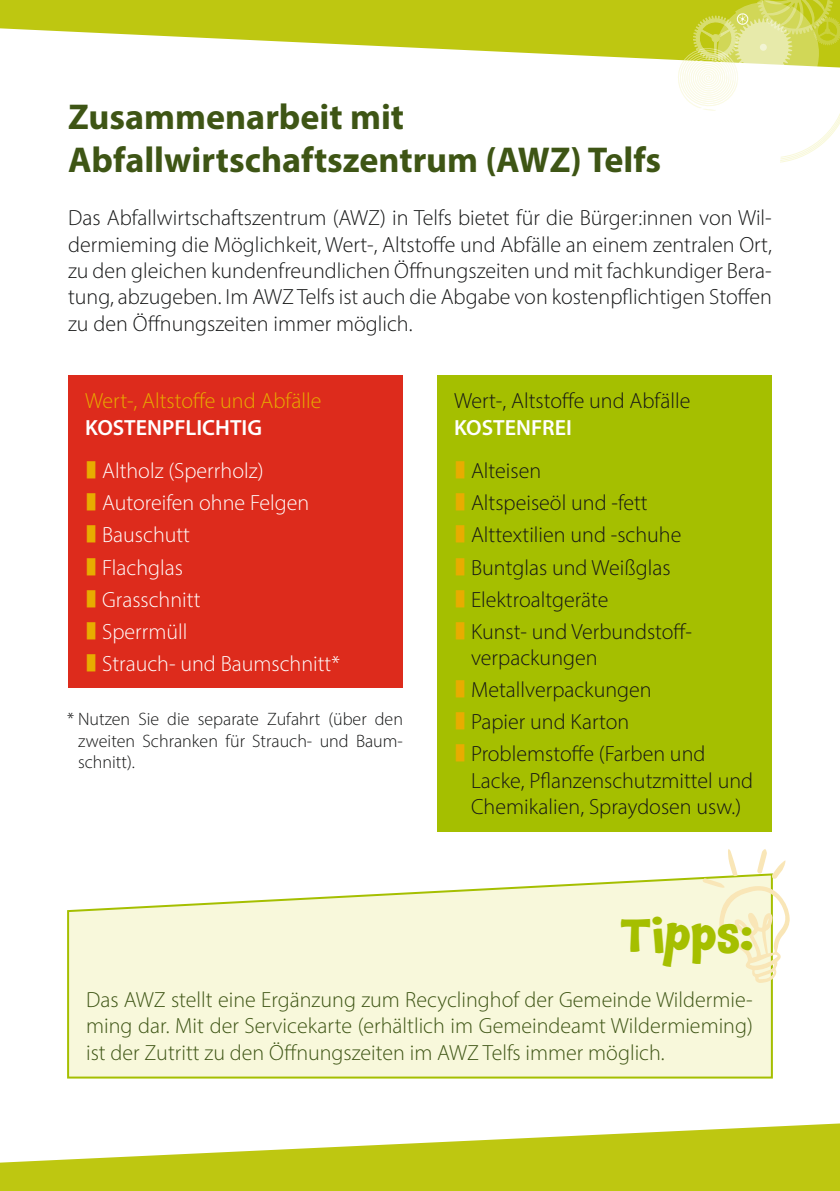
<style>
.page{position:relative;width:840px;height:1191px;background:#fff}
.page>*{position:absolute;margin:0;border:0;box-sizing:border-box;transform-origin:0 0}
.t1{font:700 48px "Chaloops";letter-spacing:-.01em;color:#a5bf00}
.t2{font:700 36px/43.2px "Myriad Pro";color:#3e5515}
.t3{font:300 22px/26.4px "Myriad Pro";color:#151616}
.t4{font:300 22px/26.4px "Myriad Pro";color:#3e5515;text-align:justify}
.t5{font:300 22px "Myriad Pro";color:#fff}
.t6{font:300 22px "Myriad Pro";color:#e8ac00}
.t7{font:600 22px "Myriad Pro";color:#fff}
.t8{font:300 18px/21.6px "Myriad Pro";color:#151616;text-align:justify}
.s1{color:#e8ac00}
</style>
<div class="page">
<svg style="left:0;top:0;width:675px;height:60px;fill:#bec711"></svg>
<svg style="left:0;top:1123px;width:839px;height:68px;fill:#bec711"></svg>
<svg style="left:675px;top:0;width:164px;height:163px"></svg>
<div style="left:68px;top:375px;width:335px;height:313px;background:#dd2b1c"></div>
<div style="left:437px;top:375px;width:334px;height:456px;background:#a5bf00"></div>
<svg style="left:67px;top:877px;width:706px;height:202px;background:#f6f7d8"></svg>
<svg style="left:702px;top:849px;width:87px;height:134px"></svg>
<h2 class="t2" style="left:68px;top:94px;width:594px">Zusammenarbeit mit<br>Abfallwirtschaftszentrum (AWZ) Telfs</h2>
<p class="t3" style="left:68px;top:204px;width:705px;text-align:justify">Das Abfallwirtschaftszentrum (AWZ) in Telfs bietet für die Bürger:innen von Wil&shy;dermieming die Möglichkeit, Wert-, Altstoffe und Abfälle an einem zentralen Ort, zu den gleichen kundenfreundlichen Öffnungszeiten und mit fachkundiger Bera&shy;tung, abzugeben. Im AWZ Telfs ist auch die Abgabe von kostenpflichtigen Stoffen zu den Öffnungszeiten immer möglich.</p>
<p class="t6" style="left:85px;top:388px;width:238px">Wert-, Altstoffe und Abfälle</p>
<p class="t7" style="left:85px;top:413px;width:178px">KOSTENPFLICHTIG</p>
<p class="t5" style="left:85px;top:458px;width:180px"><span class="s1">○</span> Altholz (Sperrholz)</p>
<p class="t5" style="left:85px;top:490px;width:225px"><span class="s1">○</span> Autoreifen ohne Felgen</p>
<p class="t5" style="left:85px;top:522px;width:106px"><span class="s1">○</span> Bauschutt</p>
<p class="t5" style="left:85px;top:554px;width:99px"><span class="s1">○</span> Flachglas</p>
<p class="t5" style="left:85px;top:586px;width:117px"><span class="s1">○</span> Grasschnitt</p>
<p class="t5" style="left:85px;top:618px;width:104px"><span class="s1">○</span> Sperrmüll</p>
<p class="t5" style="left:85px;top:650px;width:256px"><span class="s1">○</span> Strauch- und Baumschnitt*</p>
<p class="t8" style="left:78px;top:708px;width:326px;text-indent:-11px">* Nutzen Sie die separate Zufahrt (über den zweiten Schranken für Strauch- und Baum&shy;schnitt).</p>
<p class="t3" style="left:454px;top:388px;width:238px">Wert-, Altstoffe und Abfälle</p>
<p class="t7" style="left:454px;top:413px;width:119px">KOSTENFREI</p>
<p class="t3" style="left:454px;top:457px;width:89px"><span class="s1">○</span> Alteisen</p>
<p class="t3" style="left:454px;top:489px;width:195px"><span class="s1">○</span> Altspeiseöl und -fett</p>
<p class="t3" style="left:454px;top:522px;width:229px"><span class="s1">○</span> Alttextilien und -schuhe</p>
<p class="t3" style="left:454px;top:554px;width:218px"><span class="s1">○</span> Buntglas und Weißglas</p>
<p class="t3" style="left:454px;top:586px;width:156px"><span class="s1">○</span> Elektroaltgeräte</p>
<p class="t3" style="left:471px;top:618px;width:222px;text-indent:-17px"><span class="s1">○</span> Kunst- und Verbundstoff&shy;verpackungen</p>
<p class="t3" style="left:454px;top:676px;width:199px"><span class="s1">○</span> Metallverpackungen</p>
<p class="t3" style="left:454px;top:708px;width:177px"><span class="s1">○</span> Papier und Karton</p>
<p class="t3" style="left:471px;top:740px;width:283px;text-indent:-17px"><span class="s1">○</span> Problemstoffe (Farben und<br>Lacke, Pflanzenschutzmittel und<br>Chemikalien, Spraydosen usw.)</p>
<h1 class="t1" style="left:620px;top:894px;width:135px">Tipps:</h1>
<p class="t4" style="left:86px;top:986px;width:668px">Das AWZ stellt eine Ergänzung zum Recyclinghof der Gemeinde Wildermie&shy;ming dar. Mit der Servicekarte (erhältlich im Gemeindeamt Wildermieming) ist der Zutritt zu den Öffnungszeiten im AWZ Telfs immer möglich.</p>
</div>
